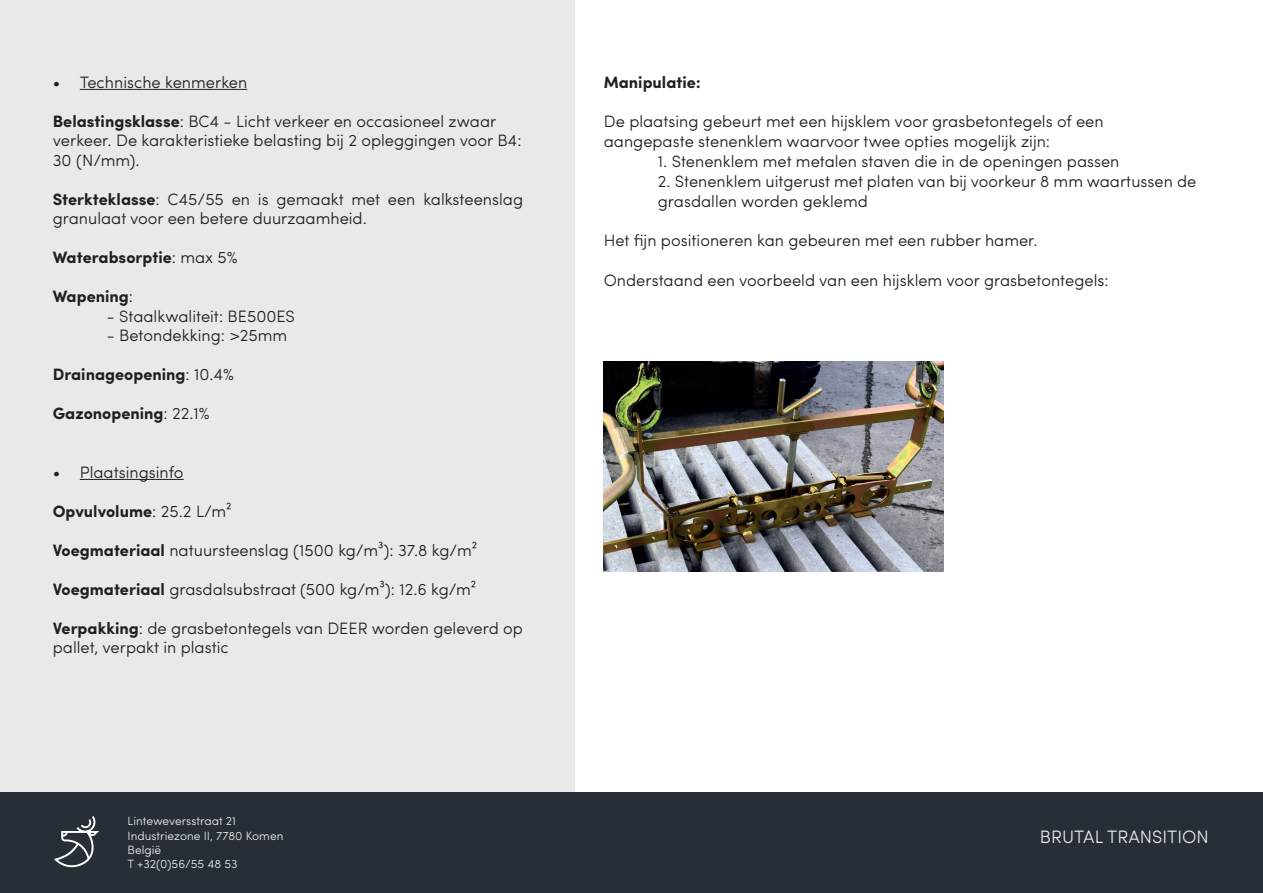
<style>
.page{position:relative;width:1263px;height:893px;background:#fff}
.page>*{position:absolute;margin:0;border:0;box-sizing:border-box;transform-origin:0 0}
.t1{font:300 18px "Sofia Pro";color:#e9e9e9}
.t2{font:300 16.5px/19.5px "Sofia Pro";color:#231f20}
.t3{font:700 16.5px "Sofia Pro";color:#231f20}
.t4{font:300 12px/14.4px "Sofia Pro";color:#e9e9e9}
.s1{font-weight:700}
.s2{font-weight:300}
</style>
<div class="page">
<div style="left:0;top:0;width:575px;height:893px;background:#e9e9e9"></div>
<div style="left:0;top:792px;width:1263px;height:101px;background:#282e35"></div>
<svg style="left:54px;top:816px;width:45px;height:51px"></svg>
<img style="left:604px;top:361px;width:339px;height:211px">
<hr style="left:80px;top:89px;width:167px;height:1px;background:#231f20">
<hr style="left:80px;top:479px;width:104px;height:1px;background:#231f20">
<p class="t2" style="left:53px;top:71px;width:196px">• Technische kenmerken</p>
<p class="t2" style="left:53px;top:110px;width:470px"><span class="s1">Belastingsklasse</span>: BC4 - Licht verkeer en occasioneel zwaar verkeer. De karakteristieke belasting bij 2 opleggingen voor B4:<br>30 (N/mm).</p>
<p class="t2" style="left:53px;top:188px;width:472px"><span class="s1">Sterkteklasse</span>: C45/55 en is gemaakt met een kalksteenslag granulaat voor een betere duurzaamheid.</p>
<p class="t3" style="left:53px;top:245px;width:186px">Waterabsorptie<span class="s2">: max 5%</span></p>
<p class="t3" style="left:53px;top:284px;width:82px">Wapening<span class="s2">:</span></p>
<p class="t2" style="left:107px;top:305px;width:190px">- Staalkwaliteit: BE500ES</p>
<p class="t2" style="left:107px;top:325px;width:182px">- Betondekking: &gt;25mm</p>
<p class="t3" style="left:53px;top:362px;width:183px">Drainageopening<span class="s2">: 10.4%</span></p>
<p class="t3" style="left:53px;top:401px;width:158px">Gazonopening<span class="s2">: 22.1%</span></p>
<p class="t2" style="left:53px;top:461px;width:132px">• Plaatsingsinfo</p>
<p class="t3" style="left:53px;top:498px;width:180px">Opvulvolume<span class="s2">: 25.2 L/m²</span></p>
<p class="t2" style="left:53px;top:539px;width:426px"><span class="s1">Voegmateriaal</span> natuursteenslag (1500 kg/m³): 37.8 kg/m²</p>
<p class="t2" style="left:53px;top:578px;width:425px"><span class="s1">Voegmateriaal</span> grasdalsubstraat (500 kg/m³): 12.6 kg/m²</p>
<p class="t2" style="left:53px;top:617px;width:472px"><span class="s1">Verpakking</span>: de grasbetontegels van DEER worden geleverd op pallet, verpakt in plastic</p>
<p class="t4" style="left:128px;top:813px;width:157px">Linteweversstraat 21<br>Industriezone II, 7780 Komen<br>België<br>T +32(0)56/55 48 53</p>
<p class="t3" style="left:604px;top:69px;width:99px">Manipulatie:</p>
<p class="t2" style="left:604px;top:111px;width:501px">De plaatsing gebeurt met een hijsklem voor grasbetontegels of een aangepaste stenenklem waarvoor twee opties mogelijk zijn:</p>
<p class="t2" style="left:658px;top:150px;width:463px">1. Stenenklem met metalen staven die in de openingen passen</p>
<p class="t2" style="left:658px;top:170px;width:540px">2. Stenenklem uitgerust met platen van bij voorkeur 8 mm waartussen de grasdallen worden geklemd</p>
<p class="t2" style="left:604px;top:230px;width:435px">Het fijn positioneren kan gebeuren met een rubber hamer.</p>
<p class="t2" style="left:604px;top:269px;width:506px">Onderstaand een voorbeeld van een hijsklem voor grasbetontegels:</p>
<p class="t1" style="left:1040px;top:824px;width:171px">BRUTAL TRANSITION</p>
</div>
